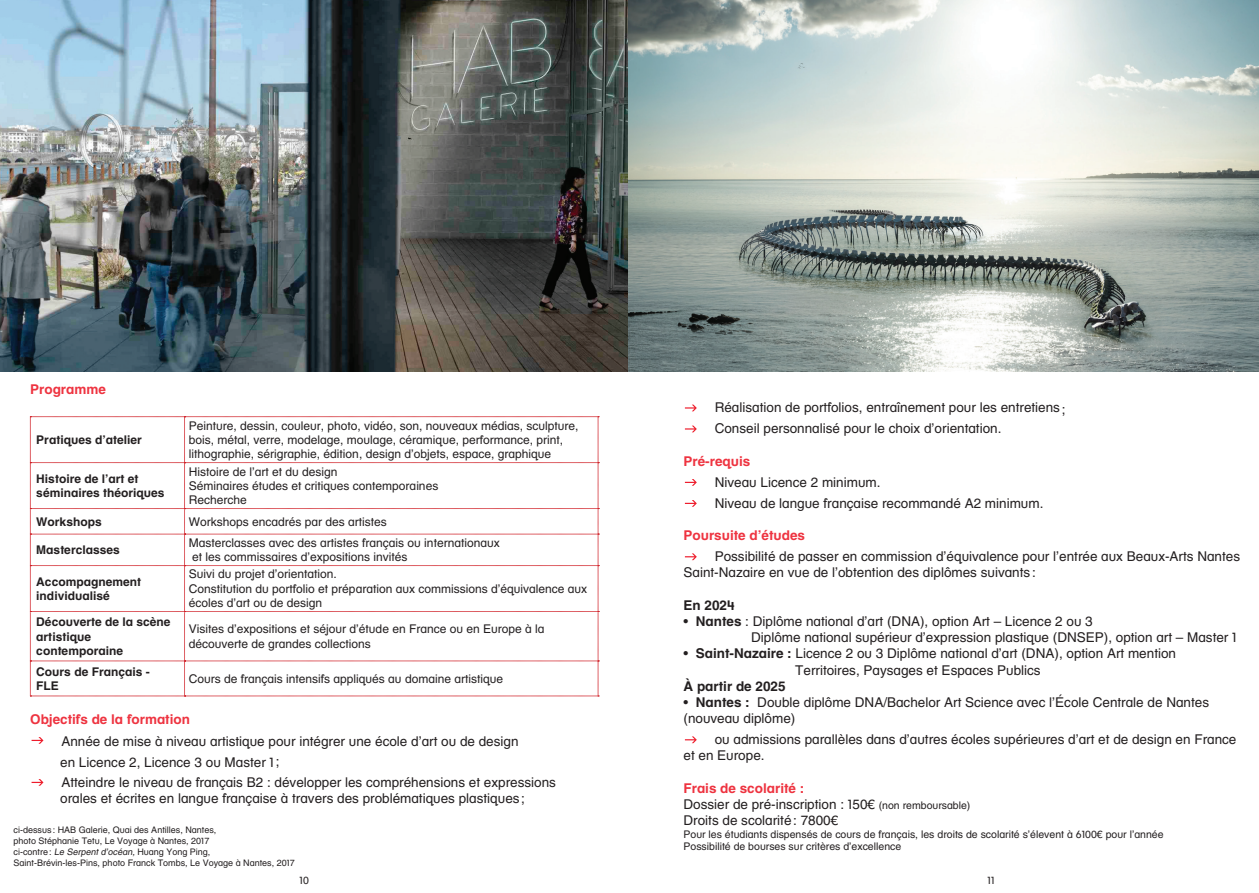
<style>
.page{position:relative;width:1259px;height:893px;background:#fff}
.page>*{position:absolute;margin:0;border:0;box-sizing:border-box;transform-origin:0 0}
.t1{font:13.5px/16.2px "Helvetica Ba N";color:#231f20}
.t2{font:700 13.5px "Helvetica Ba N";color:#ee3340}
.t3{font:700 13.5px "Helvetica Ba N";color:#231f20}
.t4{font:12px/14.4px "Helvetica Ba N";color:#231f20}
.t5{font:700 12px/14.4px "Helvetica Ba N";color:#231f20}
.t6{font:10.5px/12.6px "Helvetica Ba N";color:#231f20}
.t7{font:9px/10.8px "Helvetica Ba N";color:#231f20}
.s1{font-style:italic}
.s2{font-weight:700}
.s3{font-weight:700;color:#ee3340}
.s4{font-size:10.5px}
</style>
<div class="page">
<img style="left:0;top:0;width:628px;height:371px">
<img style="left:628px;top:0;width:631px;height:371px">
<svg style="left:30px;top:416px;width:569px;height:281px"></svg>
<p class="t2" style="left:30px;top:381px;width:77px">Programme</p>
<p class="t5" style="left:36px;top:432px;width:107px">Pratiques d’atelier</p>
<p class="t4" style="left:189px;top:418px;width:391px">Peinture, dessin, couleur, photo, vidéo, son, nouveaux médias, sculpture, bois, métal, verre, modelage, moulage, céramique, performance, print, lithographie, sérigraphie, édition, design d’objets, espace, graphique</p>
<p class="t5" style="left:36px;top:471px;width:130px">Histoire de l’art et séminaires théoriques</p>
<p class="t4" style="left:189px;top:464px;width:251px">Histoire de l’art et du design<br>Séminaires études et critiques contemporaines<br>Recherche</p>
<p class="t5" style="left:36px;top:514px;width:67px">Workshops</p>
<p class="t4" style="left:189px;top:514px;width:200px">Workshops encadrés par des artistes</p>
<p class="t5" style="left:36px;top:542px;width:85px">Masterclasses</p>
<p class="t4" style="left:189px;top:535px;width:312px">Masterclasses avec des artistes français ou internationaux et les commissaires d’expositions invités</p>
<p class="t5" style="left:36px;top:574px;width:106px">Accompagnement individualisé</p>
<p class="t4" style="left:189px;top:567px;width:400px">Suivi du projet d’orientation.<br>Constitution du portfolio et préparation aux commissions d’équivalence aux écoles d’art ou de design</p>
<p class="t5" style="left:36px;top:614px;width:136px">Découverte de la scène artistique contemporaine</p>
<p class="t4" style="left:189px;top:622px;width:357px">Visites d’expositions et séjour d’étude en France ou en Europe à la découverte de grandes collections</p>
<p class="t5" style="left:36px;top:664px;width:115px">Cours de Français -<br>FLE</p>
<p class="t4" style="left:189px;top:671px;width:316px">Cours de français intensifs appliqués au domaine artistique</p>
<p class="t2" style="left:30px;top:711px;width:161px">Objectifs de la formation</p>
<p class="t1" style="left:60px;top:731px;width:460px;line-height:21px">Année de mise à niveau artistique pour intégrer une école d’art ou de design en Licence 2, Licence 3 ou Master 1;</p>
<p class="t1" style="left:60px;top:774px;width:497px">Atteindre le niveau de français B2 : développer les compréhensions et expressions orales et écrites en langue française à travers des problématiques plastiques ;</p>
<p class="t7" style="left:14px;top:824px;width:283px">ci-dessus : HAB Galerie, Quai des Antilles, Nantes,<br>photo Stéphanie Tetu, Le Voyage à Nantes, 2017<br>ci-contre: <span class="s1">Le Serpent d’océan,</span> Huang Yong Ping, Saint-Brévin-les-Pins, photo Franck Tombs, Le Voyage à Nantes, 2017</p>
<p class="t1" style="left:714px;top:397px;width:352px;line-height:21px">Réalisation de portfolios, entraînement pour les entretiens ;<br>Conseil personnalisé pour le choix d’orientation.</p>
<p class="t2" style="left:683px;top:453px;width:68px">Pré-requis</p>
<p class="t1" style="left:714px;top:471px;width:330px;line-height:21px">Niveau Licence 2 minimum.<br>Niveau de langue française recommandé A2 minimum.</p>
<p class="t2" style="left:683px;top:527px;width:123px">Poursuite d’études</p>
<p class="t1" style="left:683px;top:548px;width:558px;text-indent:31px">Possibilité de passer en commission d’équivalence pour l’entrée aux Beaux-Arts Nantes<br>Saint-Nazaire en vue de l’obtention des diplômes suivants :</p>
<p class="t3" style="left:683px;top:597px;width:53px">En 2024</p>
<p class="t1" style="left:751px;top:613px;width:487px;text-indent:-68px">• <span class="s2">Nantes</span> : Diplôme national d’art (DNA), option Art – Licence 2 ou 3<br>Diplôme national supérieur d’expression plastique (DNSEP), option art – Master 1</p>
<p class="t1" style="left:795px;top:645px;width:382px;text-indent:-112px">• <span class="s2">Saint-Nazaire :</span> Licence 2 ou 3 Diplôme national d’art (DNA), option Art mention<br>Territoires, Paysages et Espaces Publics</p>
<p class="t3" style="left:683px;top:678px;width:104px">À partir de 2025</p>
<p class="t1" style="left:683px;top:694px;width:527px">• <span class="s2">Nantes :</span> Double diplôme DNA/Bachelor Art Science avec l’École Centrale de Nantes (nouveau diplôme)</p>
<p class="t1" style="left:683px;top:731px;width:554px;text-indent:31px">ou admissions parallèles dans d’autres écoles supérieures d’art et de design en France et en Europe.</p>
<p class="t1" style="left:683px;top:780px;width:288px"><span class="s3">Frais de scolarité :<br></span>Dossier de pré-inscription : 150€ <span class="s4">(non remboursable)<br></span>Droits de scolarité: 7800€</p>
<p class="t6" style="left:683px;top:828px;width:481px">Pour les étudiants dispensés de cours de français, les droits de scolarité s’élevent à 6100€ pour l’année<br>Possibilité de bourses sur critères d’excellence</p>
<p class="t6" style="left:299px;top:874px;width:11px">10</p>
<p class="t6" style="left:987px;top:874px;width:9px">11</p>
</div>
